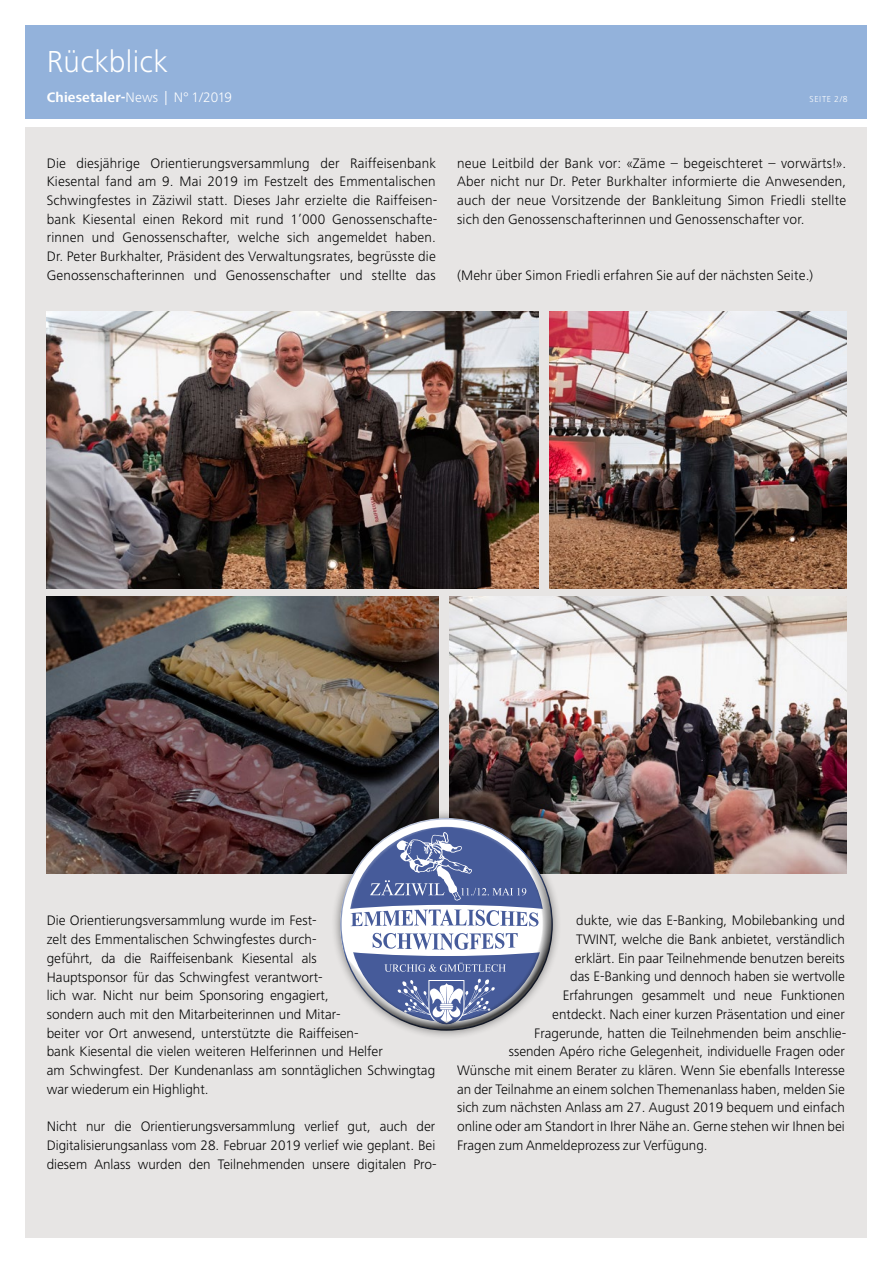
<style>
.page{position:relative;width:893px;height:1263px;background:#fff}
.page>*{position:absolute;margin:0;border:0;box-sizing:border-box;transform-origin:0 0}
.t1{font:300 31.5px "Frutiger Next LT";letter-spacing:.01em;color:#fff}
.t2{font:300 14.25px/18.8px "Frutiger Next LT";color:#000;text-align:justify}
.t3{font:300 14.25px "Frutiger Next LT";letter-spacing:.01em;color:#fff}
.t4{font:300 9px "Frutiger Next LT";letter-spacing:.07em;color:#fff}
.s1{font-weight:700}
</style>
<div class="page">
<div style="left:26px;top:26px;width:841px;height:93px;background:#93b2db"></div>
<div style="left:26px;top:127px;width:841px;height:1110px;background:#e7e5e4"></div>
<img style="left:47px;top:312px;width:491px;height:276px">
<img style="left:549px;top:312px;width:297px;height:276px">
<img style="left:47px;top:597px;width:392px;height:276px">
<img style="left:449px;top:597px;width:397px;height:276px">
<div style="left:331px;top:809px;width:231px;height:230px;background:#000;opacity:.45"></div>
<svg style="left:328px;top:832px;width:237px;height:42px"></svg>
<svg style="left:329px;top:808px;width:216px;height:172px;background:#656772"></svg>
<svg style="left:343px;top:852px;width:220px;height:187px"></svg>
<h1 class="t1" style="left:47px;top:44px;width:123px">Rückblick</h1>
<p class="t3" style="left:47px;top:90px;width:187px"><span class="s1">Chiesetaler-</span>News | N° 1/2019</p>
<p class="t4" style="left:810px;top:94px;width:39px">SEITE 2/8</p>
<p class="t2" style="left:47px;top:153px;width:392px">Die diesjährige Orientierungsversammlung der Raiffeisenbank Kiesental fand am 9. Mai 2019 im Festzelt des Emmentalischen Schwingfestes in Zäziwil statt. Dieses Jahr erzielte die Raiffeisen&shy;bank Kiesental einen Rekord mit rund 1’000 Genossenschafte&shy;rinnen und Genossenschafter, welche sich angemeldet haben.<br>Dr. Peter Burkhalter, Präsident des Verwaltungsrates, begrüsste die Genossenschafterinnen und Genossenschafter und stellte das</p>
<p class="t2" style="left:457px;top:153px;width:391px">neue Leitbild der Bank vor: «Zäme – begeischteret – vorwärts!».<br>Aber nicht nur Dr. Peter Burkhalter informierte die Anwesenden, auch der neue Vorsitzende der Bankleitung Simon Friedli stellte sich den Genossenschafterinnen und Genossenschafter vor.</p>
<p class="t2" style="left:457px;top:266px;width:358px">(Mehr über Simon Friedli erfahren Sie auf der nächsten Seite.)</p>
<p class="t2" style="left:47px;top:911px;width:390px;text-align:left">Die Orientierungsversammlung wurde im Fest-<br>zelt des Emmentalischen Schwingfestes durch-<br>geführt, da die Raiffeisenbank Kiesental als<br>Hauptsponsor für das Schwingfest verantwort-<br>lich war. Nicht nur beim Sponsoring engagiert,<br>sondern auch mit den Mitarbeiterinnen und Mitar-<br>beiter vor Ort anwesend, unterstützte die Raiffeisen-<br>bank Kiesental die vielen weiteren Helferinnen und Helfer<br>am Schwingfest. Der Kundenanlass am sonntäglichen Schwingtag war wiederum ein Highlight.</p>
<p class="t2" style="left:47px;top:1117px;width:391px">Nicht nur die Orientierungsversammlung verlief gut, auch der Digitalisierungsanlass vom 28. Februar 2019 verlief wie geplant. Bei diesem Anlass wurden den Teilnehmenden unsere digitalen Pro-</p>
<p class="t2" style="left:576px;top:911px;width:270px">dukte, wie das E-Banking, Mobilebanking und</p>
<p class="t2" style="left:576px;top:930px;width:270px">TWINT, welche die Bank anbietet, verständlich</p>
<p class="t2" style="left:575px;top:949px;width:272px">erklärt. Ein paar Teilnehmende benutzen bereits</p>
<p class="t2" style="left:570px;top:967px;width:276px">das E-Banking und dennoch haben sie wertvolle</p>
<p class="t2" style="left:563px;top:986px;width:283px">Erfahrungen gesammelt und neue Funktionen</p>
<p class="t2" style="left:552px;top:1005px;width:294px">entdeckt. Nach einer kurzen Präsentation und einer</p>
<p class="t2" style="left:534px;top:1023px;width:313px">Fragerunde, hatten die Teilnehmenden beim anschlie-</p>
<p class="t2" style="left:509px;top:1042px;width:338px">ssenden Apéro riche Gelegenheit, individuelle Fragen oder</p>
<p class="t2" style="left:457px;top:1061px;width:389px">Wünsche mit einem Berater zu klären. Wenn Sie ebenfalls Interesse</p>
<p class="t2" style="left:457px;top:1080px;width:389px">an der Teilnahme an einem solchen Themenanlass haben, melden Sie</p>
<p class="t2" style="left:457px;top:1098px;width:389px">sich zum nächsten Anlass am 27. August 2019 bequem und einfach</p>
<p class="t2" style="left:457px;top:1117px;width:389px">online oder am Standort in Ihrer Nähe an. Gerne stehen wir Ihnen bei</p>
<p class="t2" style="left:457px;top:1136px;width:252px">Fragen zum Anmeldeprozess zur Verfügung.</p>
</div>
